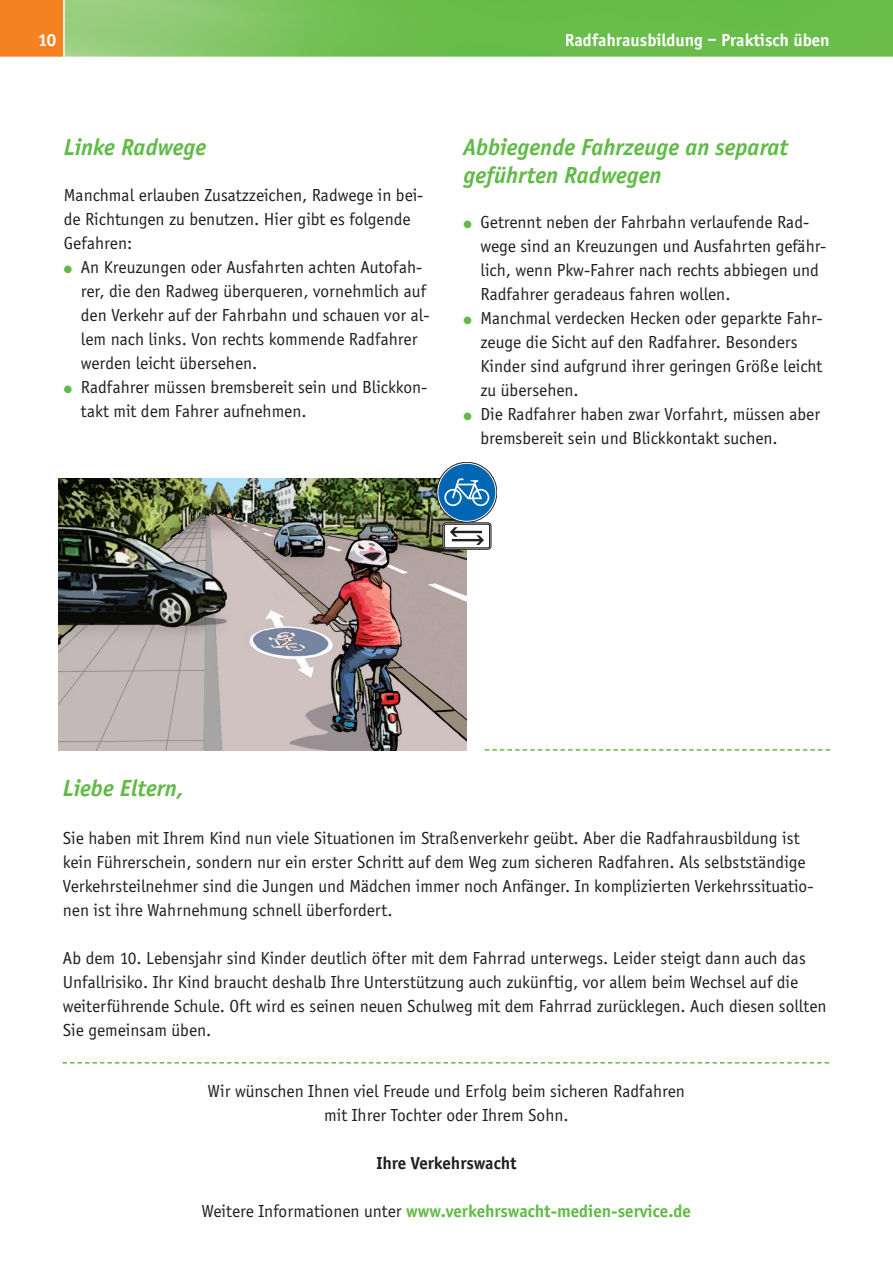
<style>
.page{position:relative;width:893px;height:1263px;background:#fff}
.page>*{position:absolute;margin:0;border:0;box-sizing:border-box;transform-origin:0 0}
.Copy{font:italic 700 24px "Officina Sans";color:#60bb46}
.Copy-2{font:18px/24px "Officina Sans";color:#231f20}
.Copy-3{font:700 18px "Officina Sans";color:#60bb46}
.Copy-4{font:700 18px "Officina Sans";color:#fff}
.Copy-5{font:700 18px "Officina Sans";color:#231f20}
.s1{color:#60bb46}
.s2{font-weight:400;color:#231f20}
</style>
<div class="page">
<img style="left:65px;top:0;width:827px;height:57px">
<div style="left:0;top:0;width:64px;height:57px;background:#f58220"></div>
<hr style="left:63px;top:0;width:2px;height:256px;background:#fff">
<img style="left:58px;top:478px;width:408px;height:273px">
<svg style="left:437px;top:462px;width:60px;height:60px"></svg>
<div style="left:437px;top:462px;width:60px;height:60px;border:1px solid #231f20;border-radius:50%"></div>
<div style="left:438px;top:464px;width:57px;height:57px;background:#0166b3;border-radius:50%"></div>
<svg style="left:444px;top:478px;width:45px;height:28px"></svg>
<div style="left:443px;top:523px;width:48px;height:26px;border:1px solid #231f20;border-radius:3px"></div>
<svg style="left:444px;top:524px;width:46px;height:24px"></svg>
<div style="left:445px;top:525px;width:44px;height:22px;background:#fff"></div>
<svg style="left:450px;top:527px;width:34px;height:18px"></svg>
<svg style="left:63px;top:1062px;width:766px;height:1px"></svg>
<svg style="left:485px;top:749px;width:345px;height:2px"></svg>
<p class="Copy-4" style="left:38px;top:29px;width:19px">10</p>
<p class="Copy-4" style="left:565px;top:29px;width:266px">Radfahrausbildung – Praktisch üben</p>
<p class="Copy" style="left:64px;top:133px;width:144px">Linke Radwege</p>
<p class="Copy-2" style="left:64px;top:183px;width:361px">Manchmal erlauben Zusatzzeichen, Radwege in bei&shy;de Richtungen zu benutzen. Hier gibt es folgende<br>Gefahren:</p>
<p class="Copy-2" style="left:81px;top:255px;width:350px;text-indent:-17px"><span class="s1">●</span> An Kreuzungen oder Ausfahrten achten Autofah&shy;rer, die den Radweg überqueren, vornehmlich auf den Verkehr auf der Fahrbahn und schauen vor al&shy;lem nach links. Von rechts kommende Radfahrer werden leicht übersehen.</p>
<p class="Copy-2" style="left:81px;top:375px;width:348px;text-indent:-17px"><span class="s1">●</span> Radfahrer müssen bremsbereit sein und Blickkon&shy;takt mit dem Fahrer aufnehmen.</p>
<p class="Copy" style="left:463px;top:133px;width:326px">Abbiegende Fahrzeuge an separat</p>
<p class="Copy" style="left:463px;top:161px;width:200px">geführten Radwegen</p>
<p class="Copy-2" style="left:480px;top:210px;width:347px;text-indent:-17px"><span class="s1">●</span> Getrennt neben der Fahrbahn verlaufende Rad&shy;wege sind an Kreuzungen und Ausfahrten gefähr&shy;lich, wenn Pkw-Fahrer nach rechts abbiegen und Radfahrer geradeaus fahren wollen.</p>
<p class="Copy-2" style="left:480px;top:306px;width:344px;text-indent:-17px"><span class="s1">●</span> Manchmal verdecken Hecken oder geparkte Fahr&shy;zeuge die Sicht auf den Radfahrer. Besonders Kinder sind aufgrund ihrer geringen Größe leicht zu übersehen.</p>
<p class="Copy-2" style="left:480px;top:402px;width:341px;text-indent:-17px"><span class="s1">●</span> Die Radfahrer haben zwar Vorfahrt, müssen aber bremsbereit sein und Blickkontakt suchen.</p>
<p class="Copy" style="left:63px;top:774px;width:123px">Liebe Eltern,</p>
<p class="Copy-2" style="left:63px;top:826px;width:752px">Sie haben mit Ihrem Kind nun viele Situationen im Straßenverkehr geübt. Aber die Radfahrausbildung ist kein Führerschein, sondern nur ein erster Schritt auf dem Weg zum sicheren Radfahren. Als selbstständige Verkehrsteilnehmer sind die Jungen und Mädchen immer noch Anfänger. In komplizierten Verkehrssituatio&shy;nen ist ihre Wahrnehmung schnell überfordert.</p>
<p class="Copy-2" style="left:63px;top:946px;width:765px">Ab dem 10. Lebensjahr sind Kinder deutlich öfter mit dem Fahrrad unterwegs. Leider steigt dann auch das Unfallrisiko. Ihr Kind braucht deshalb Ihre Unterstützung auch zukünftig, vor allem beim Wechsel auf die weiterführende Schule. Oft wird es seinen neuen Schulweg mit dem Fahrrad zurücklegen. Auch diesen sollten Sie gemeinsam üben.</p>
<p class="Copy-2" style="left:208px;top:1079px;width:479px">Wir wünschen Ihnen viel Freude und Erfolg beim sicheren Radfahren</p>
<p class="Copy-2" style="left:324px;top:1103px;width:246px">mit Ihrer Tochter oder Ihrem Sohn.</p>
<p class="Copy-5" style="left:376px;top:1152px;width:142px">Ihre Verkehrswacht</p>
<p class="Copy-3" style="left:202px;top:1200px;width:491px"><span class="s2">Weitere Informationen unter</span> www.verkehrswacht-medien-service.de</p>
</div>
